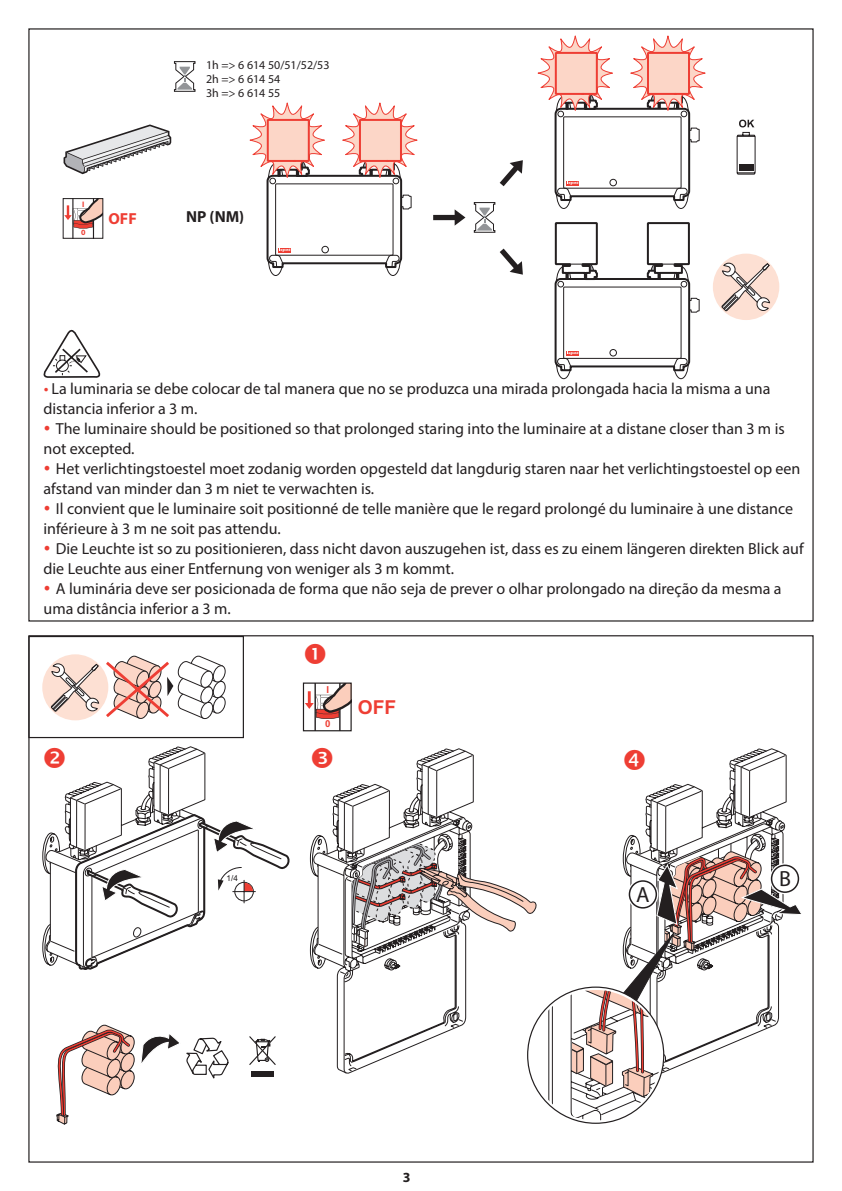
<style>
.page{position:relative;width:842px;height:1191px;background:#fff}
.page>*{position:absolute;margin:0;border:0;box-sizing:border-box;transform-origin:0 0}
.t1{font:22px "Myriad Pro";color:#231f20}
.t2{font:700 19.2px "Arial";color:#ee3e34}
.t3{font:16px/20px "Myriad Pro";color:#231f20}
.t4{font:700 16px "Myriad Pro";color:#231f20}
.t5{font:700 16px "Myriad Pro";color:#ee3e34}
.t6{font:700 14px "Myriad Pro";color:#231f20}
.t7{font:12px "Myriad Pro";color:#231f20}
.t8{font:700 9.6px "Arial";color:#ee3e34}
.t9{font:8.2px "Arial";color:#231f20}
.t10{font:700 8px "Myriad Pro";color:#ee3e34}
.s1{color:#ee3e34}
</style>
<div class="page">
<svg style="left:64px;top:124px;width:107px;height:50px"></svg>
<svg style="left:455px;top:209px;width:10px;height:17px"></svg>
<div style="left:433px;top:215px;width:26px;height:5px;background:#231f20"></div>
<svg style="left:500px;top:160px;width:23px;height:26px"></svg>
<svg style="left:500px;top:248px;width:23px;height:27px"></svg>
<div style="left:713px;top:254px;width:66px;height:66px;background:#fde0d3;border-radius:50%"></div>
<svg style="left:721px;top:262px;width:49px;height:50px"></svg>
<svg style="left:736px;top:120px;width:20px;height:55px"></svg>
<div style="left:739px;top:165px;width:14px;height:6px;background:#231f20"></div>
<svg style="left:173px;top:61px;width:23px;height:31px"></svg>
<svg style="left:473px;top:202px;width:23px;height:31px"></svg>
<div style="left:63px;top:198px;width:40px;height:41px;border:1px solid #231f20"></div>
<svg style="left:64px;top:199px;width:39px;height:39px"></svg>
<div style="left:268px;top:241px;width:16px;height:35px;border:1px solid #231f20;border-radius:50%"></div>
<div style="left:385px;top:241px;width:16px;height:35px;border:1px solid #231f20;border-radius:50%"></div>
<svg style="left:249px;top:102px;width:169px;height:167px"></svg>
<div style="left:556px;top:174px;width:16px;height:35px;border:1px solid #231f20;border-radius:50%"></div>
<div style="left:673px;top:174px;width:16px;height:35px;border:1px solid #231f20;border-radius:50%"></div>
<svg style="left:537px;top:35px;width:169px;height:167px"></svg>
<svg style="left:556px;top:345px;width:15px;height:34px"></svg>
<div style="left:556px;top:344px;width:16px;height:35px;border:1px solid #231f20;border-radius:50%"></div>
<svg style="left:674px;top:345px;width:14px;height:34px"></svg>
<div style="left:673px;top:344px;width:16px;height:35px;border:1px solid #231f20;border-radius:50%"></div>
<svg style="left:554px;top:222px;width:146px;height:150px"></svg>
<div style="left:42px;top:654px;width:66px;height:66px;background:#fde0d3;border-radius:50%"></div>
<svg style="left:50px;top:655px;width:175px;height:65px"></svg>
<div style="left:28px;top:636px;width:216px;height:102px;border:1px solid #231f20"></div>
<div style="left:303px;top:682px;width:49px;height:49px;border:1px solid #231f20"></div>
<svg style="left:305px;top:683px;width:46px;height:47px"></svg>
<hr style="left:308px;top:691px;width:3px;height:14px;background:#ee3e34">
<svg style="left:44px;top:330px;width:56px;height:48px"></svg>
<svg style="left:56px;top:1024px;width:173px;height:100px"></svg>
<div style="left:251px;top:1070px;width:23px;height:6px;background:#231f20"></div>
<svg style="left:249px;top:1036px;width:27px;height:29px"></svg>
<svg style="left:42px;top:746px;width:248px;height:224px"></svg>
<svg style="left:310px;top:748px;width:491px;height:372px"></svg>
<p class="t10" style="left:82px;top:199px;width:4px">I</p>
<p class="t10" style="left:81px;top:227px;width:6px">0</p>
<p class="t5" style="left:109px;top:208px;width:30px">OFF</p>
<p class="t7" style="left:206px;top:57px;width:125px">1h =&gt; 6 614 50/51/52/53</p>
<p class="t7" style="left:206px;top:72px;width:76px">2h =&gt; 6 614 54</p>
<p class="t7" style="left:206px;top:86px;width:76px">3h =&gt; 6 614 55</p>
<p class="t4" style="left:186px;top:206px;width:60px">NP (NM)</p>
<p class="t3" style="left:44px;top:378px;width:728px"><span class="s1">•</span> La luminaria se debe colocar de tal manera que no se produzca una mirada prolongada hacia la misma a una distancia inferior a 3 m.</p>
<p class="t3" style="left:44px;top:418px;width:743px"><span class="s1">•</span> The luminaire should be positioned so that prolonged staring into the luminaire at a distane closer than 3 m is not excepted.</p>
<p class="t3" style="left:44px;top:458px;width:758px"><span class="s1">•</span> Het verlichtingstoestel moet zodanig worden opgesteld dat langdurig staren naar het verlichtingstoestel op een afstand van minder dan 3 m niet te verwachten is.</p>
<p class="t3" style="left:44px;top:498px;width:751px"><span class="s1">•</span> Il convient que le luminaire soit positionné de telle manière que le regard prolongé du luminaire à une distance inférieure à 3 m ne soit pas attendu.</p>
<p class="t3" style="left:44px;top:538px;width:762px"><span class="s1">•</span> Die Leuchte ist so zu positionieren, dass nicht davon auszugehen ist, dass es zu einem längeren direkten Blick auf die Leuchte aus einer Entfernung von weniger als 3 m kommt.</p>
<p class="t3" style="left:44px;top:578px;width:739px"><span class="s1">•</span> A luminária deve ser posicionada de forma que não seja de prever o olhar prolongado na direção da mesma a uma distância inferior a 3 m.</p>
<p class="t8" style="left:326px;top:683px;width:4px">I</p>
<p class="t8" style="left:325px;top:718px;width:7px">0</p>
<p class="t2" style="left:358px;top:696px;width:40px">OFF</p>
<p class="t9" style="left:227px;top:873px;width:13px">1/4</p>
<p class="t1" style="left:779px;top:865px;width:13px">B</p>
<p class="t1" style="left:636px;top:880px;width:15px">A</p>
<p class="t6" style="left:403px;top:1168px;width:9px">3</p>
</div>
